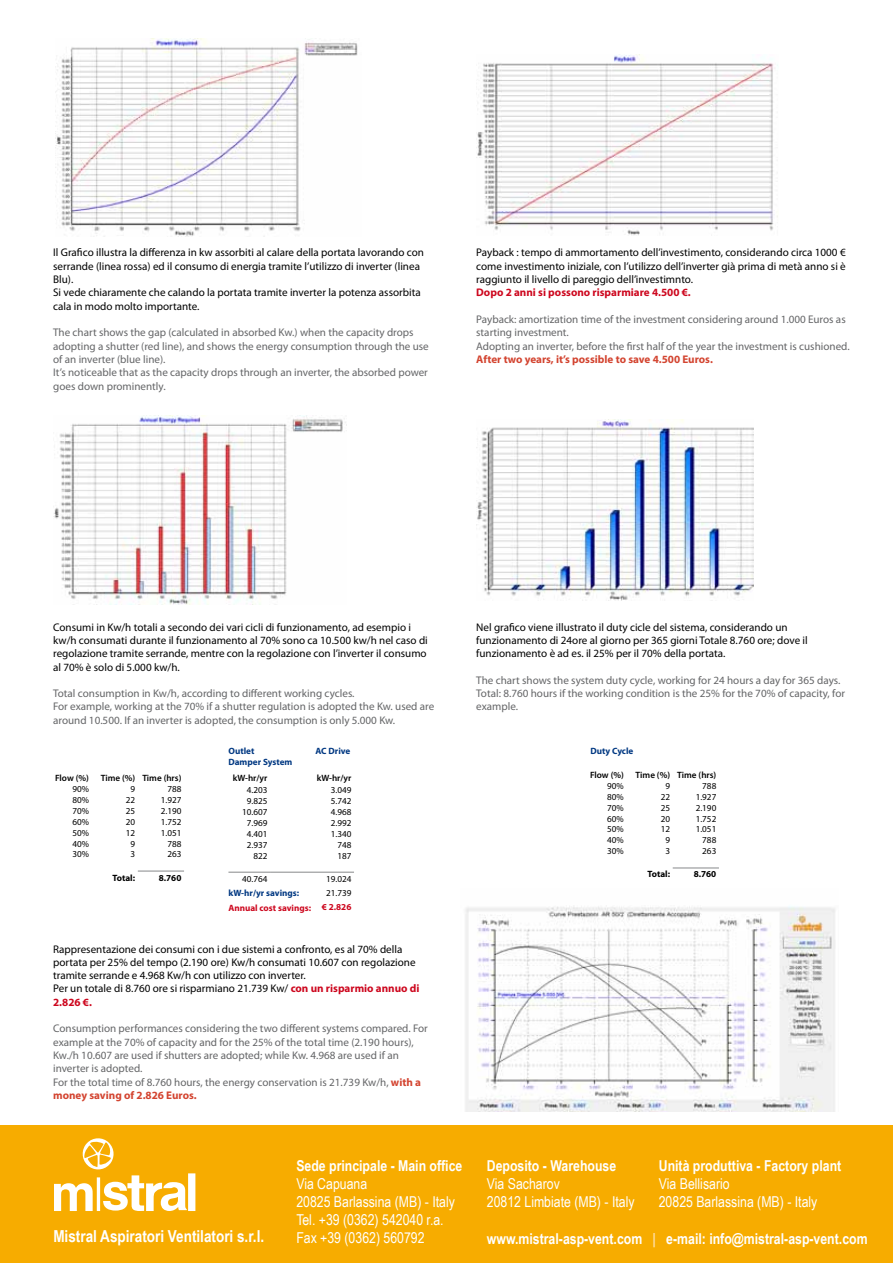
<style>
.page{position:relative;width:893px;height:1263px;background:#fff}
.page>*{position:absolute;margin:0;border:0;box-sizing:border-box;transform-origin:0 0}
.t1{font:700 16.5px "Arial Narrow";color:#fff}
.t2{font:15px/18px "Arial Narrow";color:#fff}
.t3{font:700 15px "Arial Narrow";color:#fff}
.t4{font:11.1px/13.4px "Myriad Pro";color:#000}
.t5{font:11.1px/13.4px "Myriad Pro";color:#646567}
.t6{font:700 11.1px "Myriad Pro";color:#d34430}
.t7{font:700 11.1px "Myriad Pro";color:#cd071e}
.t8{font:9.15px/10.9px "Myriad Pro";color:#000;text-align:right}
.t9{font:600 9.15px "Myriad Pro";color:#000}
.t10{font:700 9.15px/10.9px "Myriad Pro";color:#003882}
.t11{font:700 9.15px "Myriad Pro";color:#cd071e}
.t12{font:700 9.15px "Myriad Pro";color:#000}
.s1{font-weight:700;color:#cd071e}
.s2{font-weight:700;color:#d34430}
.s3{color:#fedea8}
</style>
<div class="page">
<img style="left:465px;top:906px;width:370px;height:205px">
<img style="left:55px;top:38px;width:303px;height:198px">
<img style="left:476px;top:55px;width:302px;height:180px">
<img style="left:476px;top:420px;width:277px;height:181px">
<img style="left:53px;top:416px;width:293px;height:189px">
<hr style="left:138px;top:871px;width:46px;height:1px;background:#87888a">
<hr style="left:228px;top:872px;width:42px;height:1px;background:#87888a">
<hr style="left:270px;top:872px;width:84px;height:1px;background:#87888a">
<hr style="left:673px;top:868px;width:46px;height:1px;background:#87888a">
<div style="left:0;top:1125px;width:893px;height:138px;background:#f7ac00"></div>
<svg style="left:54px;top:1138px;width:141px;height:73px"></svg>
<p class="t4" style="left:53px;top:246px;width:372px">Il Grafico illustra la differenza in kw assorbiti al calare della portata lavorando con serrande (linea rossa) ed il consumo di energia tramite l’utilizzo di inverter (linea Blu).<br>Si vede chiaramente che calando la portata tramite inverter la potenza assorbita cala in modo molto importante.</p>
<p class="t5" style="left:53px;top:326px;width:377px">The chart shows the gap (calculated in absorbed Kw.) when the capacity drops adopting a shutter (red line), and shows the energy consumption through the use of an inverter (blue line).<br>It’s noticeable that as the capacity drops through an inverter, the absorbed power goes down prominently.</p>
<p class="t4" style="left:476px;top:246px;width:371px;text-align:justify">Payback : tempo di ammortamento dell’investimento, considerando circa 1000 € come investimento iniziale, con l’utilizzo dell’inverter già prima di metà anno si è raggiunto il livello di pareggio dell’investimnto.</p>
<p class="t7" style="left:476px;top:285px;width:216px">Dopo 2 anni si possono risparmiare 4.500 €.</p>
<p class="t5" style="left:476px;top:312px;width:375px">Payback: amortization time of the investment considering around 1.000 Euros as starting investment.<br>Adopting an inverter, before the first half of the year the investment is cushioned.</p>
<p class="t6" style="left:476px;top:352px;width:238px">After two years, it’s possible to save 4.500 Euros.</p>
<p class="t4" style="left:53px;top:620px;width:376px">Consumi in Kw/h totali a secondo dei vari cicli di funzionamento, ad esempio i kw/h consumati durante il funzionamento al 70% sono ca 10.500 kw/h nel caso di regolazione tramite serrande, mentre con la regolazione con l’inverter il consumo al 70% è solo di 5.000 kw/h.</p>
<p class="t5" style="left:53px;top:687px;width:383px">Total consumption in Kw/h, according to different working cycles.<br>For example, working at the 70% if a shutter regulation is adopted the Kw. used are around 10.500. If an inverter is adopted, the consumption is only 5.000 Kw.</p>
<p class="t4" style="left:476px;top:620px;width:333px">Nel grafico viene illustrato il duty cicle del sistema, considerando un funzionamento di 24ore al giorno per 365 giorni Totale 8.760 ore; dove il funzionamento è ad es. il 25% per il 70% della portata.</p>
<p class="t5" style="left:476px;top:673px;width:370px">The chart shows the system duty cycle, working for 24 hours a day for 365 days.<br>Total: 8.760 hours if the working condition is the 25% for the 70% of capacity, for example.</p>
<p class="t9" style="left:55px;top:772px;width:35px">Flow (%)</p>
<p class="t8" style="left:72px;top:783px;width:18px;text-align:justify">90% 80% 70% 60% 50% 40% 30%</p>
<p class="t9" style="left:142px;top:772px;width:41px">Time (hrs)</p>
<p class="t8" style="left:161px;top:783px;width:22px">788<br>1.927<br>2.190<br>1.752<br>1.051<br>788<br>263</p>
<p class="t9" style="left:101px;top:772px;width:36px">Time (%)</p>
<p class="t8" style="left:126px;top:783px;width:11px;text-align:center">9<br>22<br>25<br>20<br>12<br>9<br>3</p>
<p class="t12" style="left:113px;top:871px;width:24px">Total:</p>
<p class="t12" style="left:159px;top:871px;width:24px">8.760</p>
<p class="t10" style="left:228px;top:745px;width:66px">Outlet<br>Damper System</p>
<p class="t10" style="left:315px;top:745px;width:36px">AC Drive</p>
<p class="t10" style="left:590px;top:745px;width:44px">Duty Cycle</p>
<p class="t9" style="left:590px;top:769px;width:35px">Flow (%)</p>
<p class="t8" style="left:607px;top:780px;width:18px;text-align:justify">90% 80% 70% 60% 50% 40% 30%</p>
<p class="t9" style="left:677px;top:769px;width:41px">Time (hrs)</p>
<p class="t8" style="left:696px;top:780px;width:22px">788<br>1.927<br>2.190<br>1.752<br>1.051<br>788<br>263</p>
<p class="t9" style="left:636px;top:769px;width:36px">Time (%)</p>
<p class="t8" style="left:661px;top:780px;width:11px;text-align:center">9<br>22<br>25<br>20<br>12<br>9<br>3</p>
<p class="t9" style="left:233px;top:772px;width:36px">kW-hr/yr</p>
<p class="t9" style="left:317px;top:772px;width:36px">kW-hr/yr</p>
<p class="t8" style="left:242px;top:784px;width:27px">4.203<br>9.825<br>10.607<br>7.969<br>4.401<br>2.937<br>822</p>
<p class="t8" style="left:331px;top:784px;width:22px">3.049<br>5.742<br>4.968<br>2.992<br>1.340<br>748<br>187</p>
<p class="t8" style="left:242px;top:873px;width:27px">40.764</p>
<p class="t8" style="left:326px;top:871px;width:27px;line-height:14.4px;text-align:left">19.024<br>21.739</p>
<p class="t11" style="left:322px;top:901px;width:31px">€ 2.826</p>
<p class="t12" style="left:647px;top:868px;width:24px">Total:</p>
<p class="t12" style="left:694px;top:868px;width:24px">8.760</p>
<p class="t10" style="left:228px;top:887px;width:72px">kW-hr/yr savings:</p>
<p class="t11" style="left:228px;top:901px;width:84px">Annual cost savings:</p>
<p class="t4" style="left:53px;top:942px;width:368px">Rappresentazione dei consumi con i due sistemi a confronto, es al 70% della portata per 25% del tempo (2.190 ore) Kw/h consumati 10.607 con regolazione tramite serrande e 4.968 Kw/h con utilizzo con inverter.<br>Per un totale di 8.760 ore si risparmiano 21.739 Kw/ <span class="s1">con un risparmio annuo di 2.826 €.</span></p>
<p class="t5" style="left:53px;top:1022px;width:376px">Consumption performances considering the two different systems compared. For example at the 70% of capacity and for the 25% of the total time (2.190 hours), Kw./h 10.607 are used if shutters are adopted; while Kw. 4.968 are used if an inverter is adopted.<br>For the total time of 8.760 hours, the energy conservation is 21.739 Kw/h, <span class="s2">with a money saving of 2.826 Euros.</span></p>
<h2 class="t3" style="left:296px;top:1157px;width:168px">Sede principale - Main office</h2>
<h2 class="t2" style="left:296px;top:1174px;width:160px">Via Capuana<br>20825 Barlassina (MB) - Italy<br>Tel. +39 (0362) 542040 r.a.<br>Fax +39 (0362) 560792</h2>
<h2 class="t3" style="left:659px;top:1157px;width:184px">Unità produttiva - Factory plant</h2>
<h2 class="t2" style="left:659px;top:1174px;width:160px">Via Bellisario<br>20825 Barlassina (MB) - Italy</h2>
<h2 class="t3" style="left:487px;top:1157px;width:131px">Deposito - Warehouse</h2>
<h2 class="t2" style="left:487px;top:1174px;width:149px">Via Sacharov<br>20812 Limbiate (MB) - Italy</h2>
<h1 class="t1" style="left:53px;top:1227px;width:212px">Mistral Aspiratori Ventilatori s.r.l.</h1>
<h2 class="t3" style="left:487px;top:1229px;width:382px">www.mistral-asp-vent.com <span class="s3">|</span> e-mail: info@mistral-asp-vent.com</h2>
</div>
